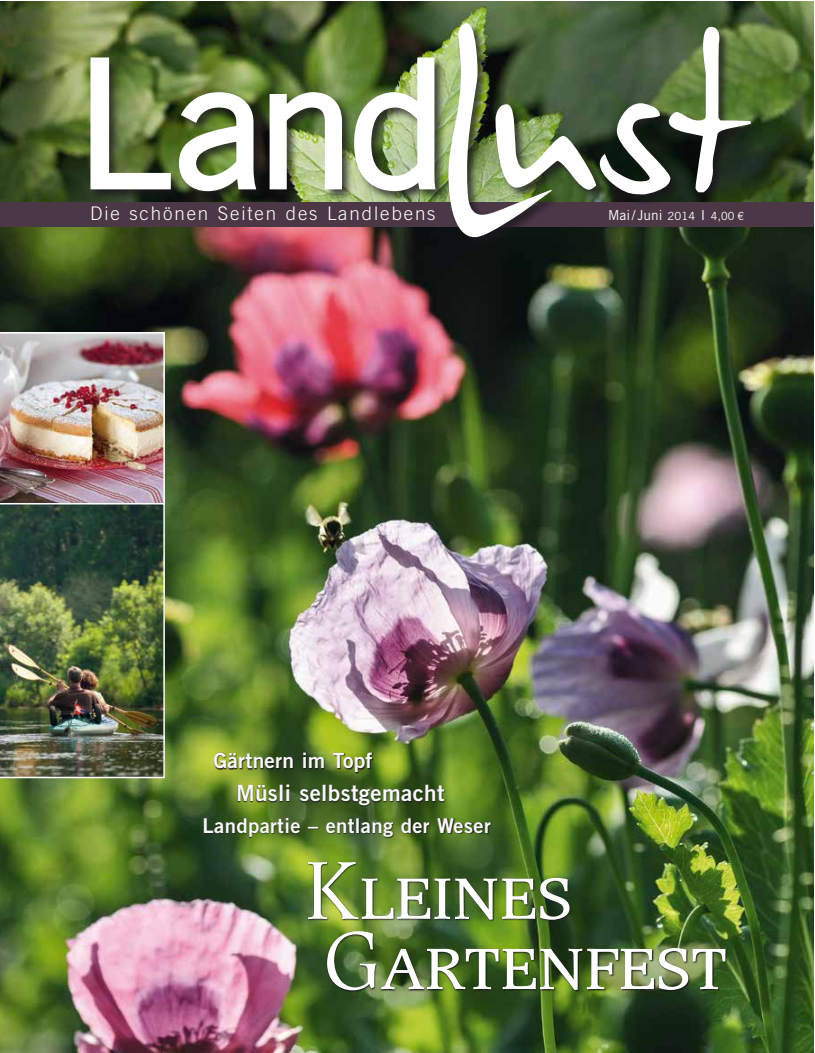
<style>
.page{position:relative;width:815px;height:1053px;background:#fff}
.page>*{position:absolute;margin:0;border:0;box-sizing:border-box;transform-origin:0 0}
.t1{font:87.38px/70.2px "Esperanto Small Caps";color:#fff}
.t2{font:22.5px "Trade Gothic LT Pro Bd 2";letter-spacing:.015em;color:#f8f8f8}
.t3{font:21px "Trade Gothic LT Pro Bd 2";letter-spacing:.01em;color:#f8f8f8}
.t4{font:20.38px "Trade Gothic LT Pro Bd 2";letter-spacing:.015em;color:#f8f8f8}
.t5{font:300 18.75px "Trade Gothic LT Pro";letter-spacing:.1em;color:#fff}
.t6{font:13.75px "Trade Gothic LT Pro";color:#fff}
.s1{font-size:11.25px}
</style>
<div class="page">
<img style="left:1px;top:1px;width:813px;height:201px">
<img style="left:0;top:227px;width:814px;height:825px">
<div style="left:0;top:202px;width:814px;height:25px;background:#4c3747"></div>
<div style="left:89px;top:22px;width:674px;height:227px;background:#1a171c;opacity:.75"></div>
<svg style="left:88px;top:55px;width:171px;height:138px"></svg>
<img style="left:268px;top:90px;width:76px;height:101px">
<img style="left:352px;top:55px;width:86px;height:138px">
<svg style="left:448px;top:23px;width:303px;height:214px"></svg>
<img style="left:0;top:332px;width:165px;height:171px">
<img style="left:0;top:503px;width:165px;height:275px">
<svg style="left:238px;top:784px;width:208px;height:22px;background:#384c1f"></svg>
<svg style="left:214px;top:751px;width:160px;height:22px;background:#4f6224"></svg>
<svg style="left:204px;top:817px;width:288px;height:22px;background:#3d5622"></svg>
<img style="left:307px;top:861px;width:421px;height:131px">
<p class="t5" style="left:90px;top:202px;width:347px">Die schönen Seiten des Landlebens</p>
<p class="t6" style="left:608px;top:206px;width:138px">Mai/ Juni <span class="s1">2014</span> I <span class="s1">4,00 €</span></p>
<p class="t3" style="left:213px;top:747px;width:161px">Gärtnern im Topf</p>
<p class="t2" style="left:236px;top:778px;width:210px">Müsli selbstgemacht</p>
<p class="t4" style="left:203px;top:813px;width:290px">Landpartie – entlang der Weser</p>
<h1 class="t1" style="left:304px;top:855px;width:424px">Kleines<br>Gartenfest</h1>
</div>
